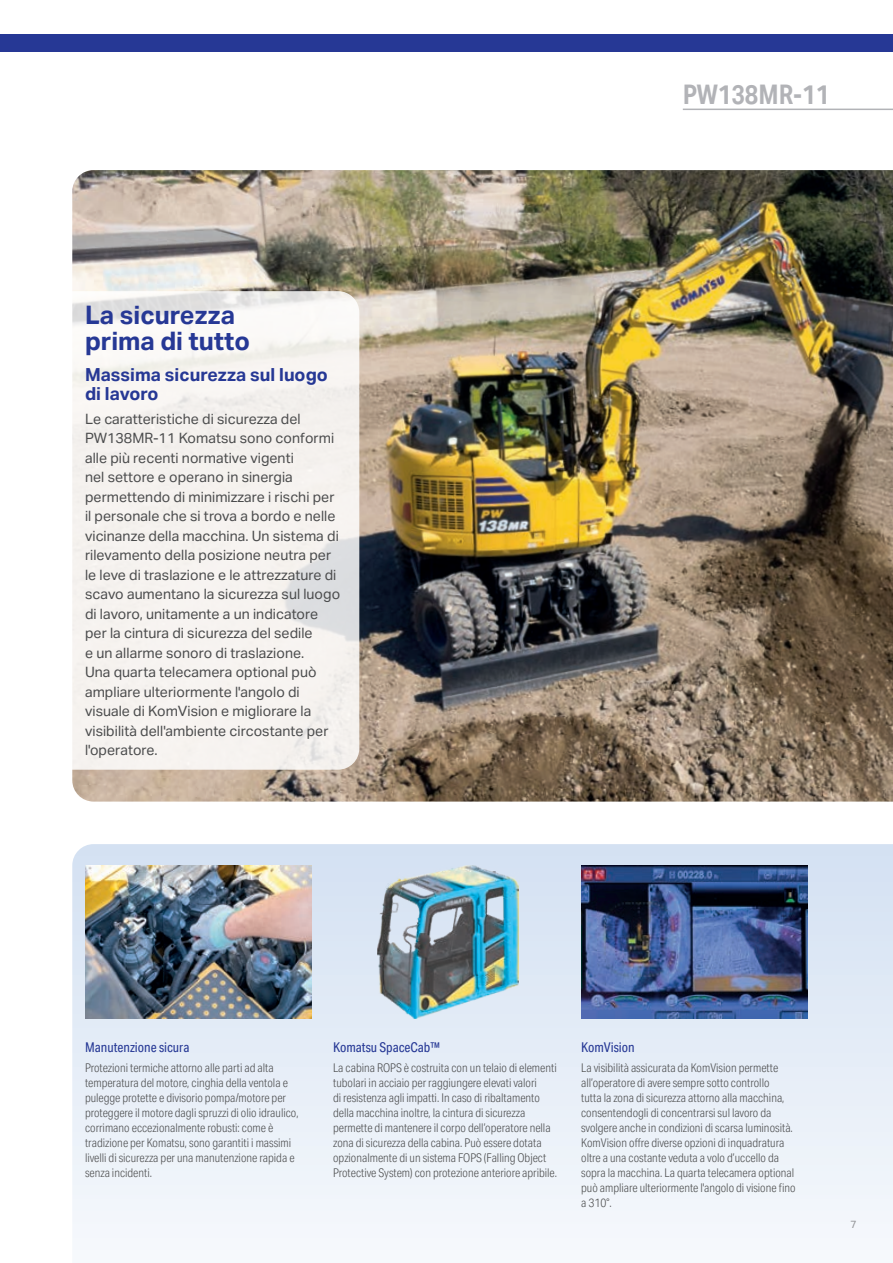
<style>
.page{position:relative;width:893px;height:1263px;background:#fff}
.page>*{position:absolute;margin:0;border:0;box-sizing:border-box;transform-origin:0 0}
.t1{font:700 27px "Aktiv Grotesk Cd";color:#b2b3b7}
.t2{font:700 25.5px/25.5px "Aktiv Grotesk";color:#263895}
.t3{font:700 18px/19.5px "Aktiv Grotesk";color:#263895}
.t4{font:14.25px/19.5px "Aktiv Grotesk";color:#4b4c4d}
.t5{font:13.5px "Aktiv Grotesk Cd";color:#263895}
.t6{font:300 12px/15px "Aktiv Grotesk Cd";color:#4b4c4d}
.t7{font:10.5px "Aktiv Grotesk";color:#939598}
</style>
<div class="page">
<img style="left:72px;top:170px;width:821px;height:631px">
<svg style="left:72px;top:844px;width:821px;height:394px"></svg>
<svg style="left:47px;top:291px;width:312px;height:479px;fill:#f6f3f0"></svg>
<img style="left:377px;top:865px;width:142px;height:153px">
<img style="left:581px;top:865px;width:227px;height:153px">
<img style="left:85px;top:865px;width:227px;height:153px">
<div style="left:0;top:34px;width:893px;height:17px;background:#263895"></div>
<hr style="left:683px;top:109px;width:210px;height:1px;background:#b2b3b7">
<h2 class="t2" style="left:85px;top:303px;width:166px">La sicurezza prima di tutto</h2>
<h3 class="t3" style="left:85px;top:365px;width:244px">Massima sicurezza sul luogo di lavoro</h3>
<p class="t4" style="left:85px;top:409px;width:257px">Le caratteristiche di sicurezza del PW138MR-11 Komatsu sono conformi alle più recenti normative vigenti<br>nel settore e operano in sinergia permettendo di minimizzare i rischi per il personale che si trova a bordo e nelle vicinanze della macchina. Un sistema di rilevamento della posizione neutra per le leve di traslazione e le attrezzature di scavo aumentano la sicurezza sul luogo di lavoro, unitamente a un indicatore per la cintura di sicurezza del sedile<br>e un allarme sonoro di traslazione.<br>Una quarta telecamera optional può ampliare ulteriormente l'angolo di visuale di KomVision e migliorare la visibilità dell'ambiente circostante per l'operatore.</p>
<h1 class="t1" style="left:683px;top:79px;width:148px">PW138MR-11</h1>
<p class="t5" style="left:85px;top:1040px;width:106px">Manutenzione sicura</p>
<p class="t6" style="left:85px;top:1060px;width:215px">Protezioni termiche attorno alle parti ad alta temperatura del motore, cinghia della ventola e pulegge protette e divisorio pompa/motore per proteggere il motore dagli spruzzi di olio idraulico, corrimano eccezionalmente robusti: come è tradizione per Komatsu, sono garantiti i massimi livelli di sicurezza per una manutenzione rapida e senza incidenti.</p>
<p class="t5" style="left:333px;top:1040px;width:108px">Komatsu SpaceCab™</p>
<p class="t6" style="left:333px;top:1060px;width:226px">La cabina ROPS è costruita con un telaio di elementi tubolari in acciaio per raggiungere elevati valori<br>di resistenza agli impatti. In caso di ribaltamento della macchina inoltre, la cintura di sicurezza permette di mantenere il corpo dell’operatore nella zona di sicurezza della cabina. Può essere dotata opzionalmente di un sistema FOPS (Falling Object Protective System) con protezione anteriore apribile.</p>
<p class="t5" style="left:581px;top:1040px;width:55px">KomVision</p>
<p class="t6" style="left:581px;top:1060px;width:216px">La visibilità assicurata da KomVision permette all’operatore di avere sempre sotto controllo<br>tutta la zona di sicurezza attorno alla macchina, consentendogli di concentrarsi sul lavoro da svolgere anche in condizioni di scarsa luminosità.<br>KomVision offre diverse opzioni di inquadratura oltre a una costante veduta a volo d’uccello da sopra la macchina. La quarta telecamera optional può ampliare ulteriormente l'angolo di visione fino a 310°.</p>
<p class="t7" style="left:850px;top:1218px;width:8px">7</p>
</div>
